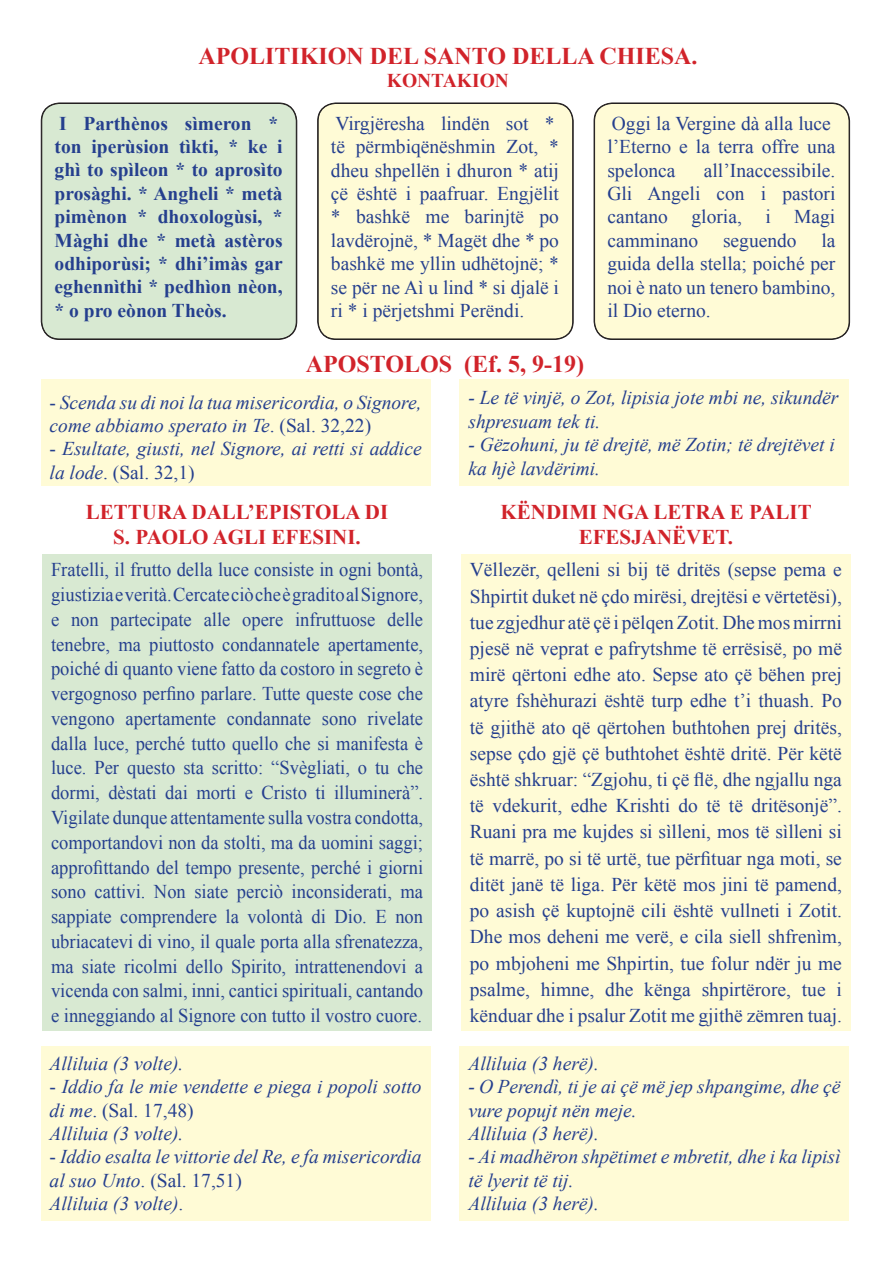
<style>
.page{position:relative;width:893px;height:1263px;background:#fff}
.page>*{position:absolute;margin:0;border:0;box-sizing:border-box;transform-origin:0 0}
.Normale{font:700 24px "Times New Roman";color:#d1232a}
.Normale-2{font:700 21px/25.2px "Times New Roman";color:#d1232a;text-align:center}
.Normale-3{font:19.5px/26.2px "Times New Roman";color:#253f8e;text-align:justify}
.Corpo_del_testo{font:19.5px/24.8px "Times New Roman";color:#253f8e;text-align:justify;scale:.95 1}
.Normale-4{font:italic 19.5px/23.4px "Times New Roman";color:#253f8e}
.Normale-5{font:700 19.5px/23.4px "Times New Roman";color:#253f8e}
.Normale-6{font:700 19.5px "Times New Roman";color:#d1232a}
.s1{font-style:normal}
</style>
<div class="page">
<div style="left:41px;top:103px;width:256px;height:236px;background:#d8e9d2;border-radius:18px"></div>
<div style="left:42px;top:103px;width:254px;height:236px;border:1px solid #231f20;border-radius:18px"></div>
<div style="left:318px;top:103px;width:255px;height:236px;background:#fffbd6;border-radius:18px"></div>
<div style="left:318px;top:103px;width:255px;height:236px;border:1px solid #231f20;border-radius:18px"></div>
<div style="left:594px;top:103px;width:255px;height:236px;background:#fffbd6;border-radius:18px"></div>
<div style="left:594px;top:103px;width:255px;height:236px;border:1px solid #231f20;border-radius:18px"></div>
<div style="left:460px;top:379px;width:389px;height:107px;background:#fffbd6"></div>
<div style="left:41px;top:379px;width:389px;height:107px;background:#fffbd6"></div>
<div style="left:43px;top:554px;width:389px;height:476px;background:#d8e9d2"></div>
<div style="left:461px;top:554px;width:389px;height:476px;background:#fffbd6"></div>
<div style="left:41px;top:1046px;width:389px;height:174px;background:#fffbd6"></div>
<div style="left:460px;top:1046px;width:389px;height:174px;background:#fffbd6"></div>
<p class="Normale" style="left:198px;top:39px;width:501px">APOLITIKION DEL SANTO DELLA CHIESA.</p>
<p class="Normale-6" style="left:387px;top:67px;width:124px">KONTAKION</p>
<p class="Normale-5" style="left:55px;top:111px;width:230px">I Parthènos sìmeron * ton iperùsion tìkti, * ke i ghì to spìleon * to aprosìto prosàghi. * Angheli * metà pimènon * dhoxologùsi, *<br>Màghi dhe * metà astèros odhiporùsi; * dhi’imàs gar eghennìthi * pedhìon nèon, * o pro eònon Theòs.</p>
<p class="Normale-3" style="left:331px;top:111px;width:230px;line-height:23.4px;text-align:left">Virgjëresha lindën sot * të përmbiqënëshmin Zot, * dheu shpellën i dhuron * atij çë është i paafruar. Engjëlit * bashkë me barinjtë po lavdërojnë, * Magët dhe * po bashkë me yllin udhëtojnë; * se për ne Aì u lind * si djalë i ri * i përjetshmi Perëndi.</p>
<p class="Normale-3" style="left:607px;top:111px;width:230px;line-height:23.4px;text-align:left">Oggi la Vergine dà alla luce l’Eterno e la terra offre una spelonca</p>
<p class="Normale-3" style="left:607px;top:158px;width:230px;line-height:23.4px;text-indent:96px">all’Inaccessibile.<br>Gli Angeli con i pastori cantano gloria, i Magi camminano</p>
<p class="Normale-3" style="left:607px;top:228px;width:230px;line-height:23.4px;text-indent:214px">la guida della stella; poiché per noi è nato un tenero bambino, il Dio eterno.</p>
<p class="Normale-3" style="left:723px;top:227px;width:75px">seguendo</p>
<p class="Normale" style="left:306px;top:347px;width:280px">APOSTOLOS (Ef. 5, 9-19)</p>
<p class="Normale-4" style="left:468px;top:386px;width:371px">- Le të vinjë, o Zot, lipisia jote mbi ne, sikundër shpresuam tek ti.</p>
<p class="Normale-4" style="left:468px;top:432px;width:368px">- Gëzohuni, ju të drejtë, më Zotin; të drejtëvet i ka hjè lavdërimi.</p>
<p class="Normale-4" style="left:50px;top:390px;width:374px"><span class="s1">-</span> Scenda su di noi la tua misericordia, o Signore, come abbiamo sperato in Te<span class="s1">. (Sal. 32,22)</span></p>
<p class="Normale-4" style="left:50px;top:437px;width:374px"><span class="s1">-</span> Esultate, giusti, nel Signore, ai retti si addice la lode<span class="s1">. (Sal. 32,1)</span></p>
<p class="Normale-2" style="left:86px;top:498px;width:304px">LETTURA DALL’EPISTOLA DI</p>
<p class="Normale-2" style="left:113px;top:524px;width:249px">S. PAOLO AGLI EFESINI.</p>
<p class="Normale-2" style="left:500px;top:498px;width:313px">KËNDIMI NGA LETRA E PALIT<br>EFESJANËVET.</p>
<p class="Corpo_del_testo" style="left:51px;top:557px;width:393px">Fratelli, il frutto della luce consiste in ogni bontà, giustizia e verità. Cercate ciò che è gradito al Signore, e non partecipate alle opere infruttuose delle tenebre, ma piuttosto condannatele apertamente, poiché di quanto viene fatto da costoro in segreto è vergognoso perfino parlare. Tutte queste cose che vengono apertamente condannate sono rivelate dalla luce, perché tutto quello che si manifesta è luce. Per questo sta scritto: “Svègliati, o tu che dormi, dèstati dai morti e Cristo ti illuminerà”.<br>Vigilate dunque attentamente sulla vostra condotta, comportandovi non da stolti, ma da uomini saggi; approfittando del tempo presente, perché i giorni sono cattivi. Non siate perciò inconsiderati, ma sappiate comprendere la volontà di Dio. E non ubriacatevi di vino, il quale porta alla sfrenatezza, ma siate ricolmi dello Spirito, intrattenendovi a vicenda con salmi, inni, cantici spirituali, cantando e inneggiando al Signore con tutto il vostro cuore.</p>
<p class="Normale-3" style="left:470px;top:556px;width:374px">Vëllezër, qelleni si bij të dritës (sepse pema e Shpirtit duket në çdo mirësi, drejtësi e vërtetësi), tue zgjedhur atë çë i pëlqen Zotit. Dhe mos mirrni pjesë në veprat e pafrytshme të errësisë, po më mirë qërtoni edhe ato. Sepse ato çë bëhen prej atyre fshèhurazi është turp edhe t’i thuash. Po të gjithë ato që qërtohen buthtohen prej dritës, sepse çdo gjë çë buthtohet është dritë. Për këtë është shkruar: “Zgjohu, ti çë flë, dhe ngjallu nga të vdekurit, edhe Krishti do të të dritësonjë”.<br>Ruani pra me kujdes si sìlleni, mos të sìlleni si të marrë, po si të urtë, tue përfituar nga moti, se ditët janë të liga. Për këtë mos jini të pamend, po asish çë kuptojnë cili është vullneti i Zotit.<br>Dhe mos deheni me verë, e cila siell shfrenìm, po mbjoheni me Shpirtin, tue folur ndër ju me psalme, himne, dhe kënga shpirtërore, tue i kënduar dhe i psalur Zotit me gjithë zëmren tuaj.</p>
<p class="Normale-4" style="left:50px;top:1051px;width:135px">Alliluia (3 volte).</p>
<p class="Normale-4" style="left:50px;top:1074px;width:374px"><span class="s1">-</span> Iddio fa le mie vendette e piega i popoli sotto di me<span class="s1">. (Sal. 17,48)</span></p>
<p class="Normale-4" style="left:50px;top:1121px;width:135px">Alliluia (3 volte).</p>
<p class="Normale-4" style="left:50px;top:1145px;width:374px"><span class="s1">-</span> Iddio esalta le vittorie del Re, e fa misericordia al suo Unto<span class="s1">. (Sal. 17,51)</span></p>
<p class="Normale-4" style="left:50px;top:1191px;width:135px">Alliluia (3 volte)<span class="s1">.</span></p>
<p class="Normale-4" style="left:468px;top:1051px;width:132px">Alliluia (3 herë).</p>
<p class="Normale-4" style="left:468px;top:1074px;width:374px">- O Perendì, ti je ai çë më jep shpangime, dhe çë vure popujt nën meje.</p>
<p class="Normale-4" style="left:468px;top:1121px;width:132px">Alliluia (3 herë).</p>
<p class="Normale-4" style="left:468px;top:1145px;width:374px">- Ai madhëron shpëtimet e mbretit, dhe i ka lipisì të lyerit të tij.</p>
<p class="Normale-4" style="left:468px;top:1191px;width:132px">Alliluia (3 herë).</p>
</div>
